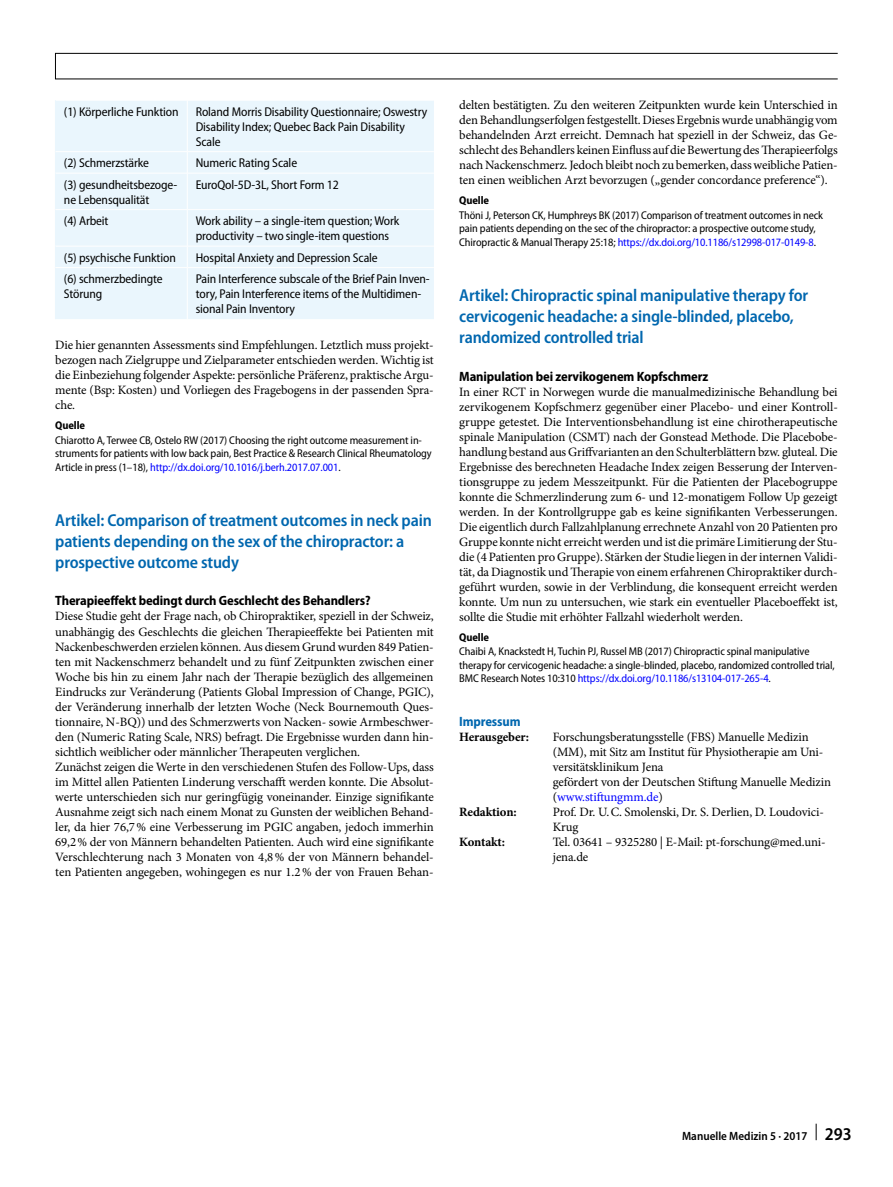
<style>
.page{position:relative;width:893px;height:1187px;background:#fff}
.page>*{position:absolute;margin:0;border:0;box-sizing:border-box;transform-origin:0 0}
.t1{font:600 semi-condensed 17.25px/21px "Myriad Pro";letter-spacing:-.01em;color:#0067af}
.t2{font:700 semi-condensed 13.5px "Myriad Pro";letter-spacing:-.01em;color:#000}
.t3{font:700 semi-condensed 13.5px "Myriad Pro";letter-spacing:-.01em;color:#0067af}
.t4{font:12.75px/15px "Minion Pro";letter-spacing:-.01em;color:#000}
.t5{font:semi-condensed 12.75px/15px "Myriad Pro";letter-spacing:-.01em;color:#000}
.t6{font:700 12.75px "Minion Pro";letter-spacing:-.015em;color:#000}
.t7{font:600 semi-condensed 12px "Myriad Pro";color:#000}
.t8{font:semi-condensed 11.25px/13.5px "Myriad Pro";letter-spacing:-.01em;color:#000}
.t9{font:700 semi-condensed 11.25px "Myriad Pro";letter-spacing:-.01em;color:#000}
.s1{color:#00f}
.s2{font-size:18px}
</style>
<div class="page">
<svg style="left:816px;top:1123px;width:1px;height:17px"></svg>
<div style="left:55px;top:53px;width:783px;height:26px;border:1px solid #000"></div>
<div style="left:56px;top:101px;width:378px;height:218px;background:#eaf6fd"></div>
<svg style="left:55px;top:152px;width:1px;height:21px"></svg>
<hr style="left:55px;top:173px;width:132px;height:1px;background:#fff">
<hr style="left:55px;top:173px;width:1px;height:36px;background:#eaf6fd">
<hr style="left:55px;top:209px;width:132px;height:1px;background:#fff">
<hr style="left:55px;top:210px;width:1px;height:36px;background:#eaf6fd">
<hr style="left:55px;top:246px;width:132px;height:1px;background:#fff">
<svg style="left:55px;top:246px;width:1px;height:21px"></svg>
<svg style="left:187px;top:152px;width:1px;height:21px"></svg>
<hr style="left:187px;top:173px;width:247px;height:1px;background:#fff">
<hr style="left:187px;top:173px;width:1px;height:36px;background:#fff">
<hr style="left:187px;top:209px;width:247px;height:1px;background:#fff">
<hr style="left:187px;top:210px;width:1px;height:36px;background:#fff">
<hr style="left:187px;top:246px;width:247px;height:1px;background:#fff">
<svg style="left:187px;top:247px;width:1px;height:20px"></svg>
<hr style="left:55px;top:267px;width:132px;height:1px;background:#fff">
<hr style="left:55px;top:268px;width:1px;height:51px;background:#eaf6fd">
<hr style="left:187px;top:267px;width:247px;height:1px;background:#fff">
<hr style="left:187px;top:268px;width:1px;height:51px;background:#fff">
<hr style="left:55px;top:151px;width:132px;height:1px;background:#fff">
<hr style="left:55px;top:100px;width:1px;height:51px;background:#eaf6fd">
<hr style="left:187px;top:100px;width:1px;height:51px;background:#fff">
<hr style="left:187px;top:151px;width:247px;height:1px;background:#fff">
<p class="t5" style="left:64px;top:104px;width:116px">(1) Körperliche Funktion</p>
<p class="t5" style="left:196px;top:104px;width:233px">Roland Morris Disability Questionnaire; Oswestry<br>Disability Index; Quebec Back Pain Disability<br>Scale</p>
<p class="t5" style="left:64px;top:156px;width:87px">(2) Schmerzstärke</p>
<p class="t5" style="left:196px;top:156px;width:103px">Numeric Rating Scale</p>
<p class="t5" style="left:64px;top:177px;width:115px">(3) gesundheitsbezoge&shy;ne Lebensqualität</p>
<p class="t5" style="left:196px;top:177px;width:145px">EuroQol-5D-3L, Short Form 12</p>
<p class="t5" style="left:64px;top:214px;width:46px">(4) Arbeit</p>
<p class="t5" style="left:196px;top:214px;width:205px">Work ability – a single-item question; Work productivity – two single-item questions</p>
<p class="t5" style="left:64px;top:250px;width:113px">(5) psychische Funktion</p>
<p class="t5" style="left:196px;top:250px;width:184px">Hospital Anxiety and Depression Scale</p>
<p class="t5" style="left:64px;top:271px;width:100px">(6) schmerzbedingte<br>Störung</p>
<p class="t5" style="left:196px;top:271px;width:235px">Pain Interference subscale of the Brief Pain Inven&shy;tory, Pain Interference items of the Multidimen&shy;sional Pain Inventory</p>
<p class="t4" style="left:55px;top:337px;width:380px;text-align:justify">Die hier genannten Assessments sind Empfehlungen. Letztlich muss projekt&shy;bezogen nach Zielgruppe und Zielparameter entschieden werden. Wichtig ist die Einbeziehung folgender Aspekte: persönliche Präferenz, praktische Argu&shy;mente (Bsp: Kosten) und Vorliegen des Fragebogens in der passenden Spra&shy;che.</p>
<p class="t9" style="left:55px;top:419px;width:31px">Quelle</p>
<p class="t8" style="left:55px;top:433px;width:378px">Chiarotto A, Terwee CB, Ostelo RW (2017) Choosing the right outcome measurement in&shy;struments for patients with low back pain, Best Practice &amp; Research Clinical Rheumatology<br>Article in press (1–18), <span class="s1">http://dx.doi.org/10.1016/j.berh.2017.07.001</span>.</p>
<h1 class="t1" style="left:55px;top:509px;width:378px">Artikel: Comparison of treatment outcomes in neck pain patients depending on the sex of the chiropractor: a prospective outcome study</h1>
<p class="t2" style="left:55px;top:593px;width:317px">Therapieeffekt bedingt durch Geschlecht des Behandlers?</p>
<p class="t4" style="left:55px;top:609px;width:380px">Diese Studie geht der Frage nach, ob Chiropraktiker, speziell in der Schweiz, unabhängig des Geschlechts die gleichen Therapieeffekte bei Patienten mit Nackenbeschwerden erzielen können. Aus diesem Grund wurden 849 Patien&shy;ten mit Nackenschmerz behandelt und zu fünf Zeitpunkten zwischen einer Woche bis hin zu einem Jahr nach der Therapie bezüglich des allgemeinen Eindrucks zur Veränderung (Patients Global Impression of Change, PGIC), der Veränderung innerhalb der letzten Woche (Neck Bournemouth Ques&shy;tionnaire, N-BQ)) und des Schmerzwerts von Nacken- sowie Armbeschwer&shy;den (Numeric Rating Scale, NRS) befragt. Die Ergebnisse wurden dann hin&shy;sichtlich weiblicher oder männlicher Therapeuten verglichen.<br>Zunächst zeigen die Werte in den verschiedenen Stufen des Follow-Ups, dass im Mittel allen Patienten Linderung verschafft werden konnte. Die Absolut&shy;werte unterschieden sich nur geringfügig voneinander. Einzige signifikante Ausnahme zeigt sich nach einem Monat zu Gunsten der weiblichen Behand&shy;ler, da hier 76,7% eine Verbesserung im PGIC angaben, jedoch immerhin 69,2% der von Männern behandelten Patienten. Auch wird eine signifikante Verschlechterung nach 3 Monaten von 4,8% der von Männern behandel&shy;ten Patienten angegeben, wohingegen es nur 1.2% der von Frauen Behan-</p>
<p class="t4" style="left:459px;top:98px;width:380px;text-align:justify">delten bestätigten. Zu den weiteren Zeitpunkten wurde kein Unterschied in den Behandlungserfolgen festgestellt. Dieses Ergebnis wurde unabhängig vom behandelnden Arzt erreicht. Demnach hat speziell in der Schweiz, das Ge&shy;schlecht des Behandlers keinen Einfluss auf die Bewertung des Therapieerfolgs nach Nackenschmerz. Jedoch bleibt noch zu bemerken, dass weibliche Patien&shy;ten einen weiblichen Arzt bevorzugen („gender concordance preference“).</p>
<p class="t9" style="left:459px;top:194px;width:31px">Quelle</p>
<p class="t8" style="left:459px;top:208px;width:365px">Thöni J, Peterson CK, Humphreys BK (2017) Comparison of treatment outcomes in neck pain patients depending on the sec of the chiropractor: a prospective outcome study,<br>Chiropractic &amp; Manual Therapy 25:18; <span class="s1">https://dx.doi.org/10.1186/s12998-017-0149-8</span>.</p>
<h1 class="t1" style="left:459px;top:285px;width:350px">Artikel: Chiropractic spinal manipulative therapy for cervicogenic headache: a single-blinded, placebo, randomized controlled trial</h1>
<p class="t2" style="left:459px;top:368px;width:251px">Manipulation bei zervikogenem Kopfschmerz</p>
<p class="t4" style="left:459px;top:384px;width:380px;text-align:justify">In einer RCT in Norwegen wurde die manualmedizinische Behandlung bei zervikogenem Kopfschmerz gegenüber einer Placebo- und einer Kontroll&shy;gruppe getestet. Die Interventionsbehandlung ist eine chirotherapeutische spinale Manipulation (CSMT) nach der Gonstead Methode. Die Placebobe&shy;handlung bestand aus Griffvarianten an den Schulterblättern bzw. gluteal. Die Ergebnisse des berechneten Headache Index zeigen Besserung der Interven&shy;tionsgruppe zu jedem Messzeitpunkt. Für die Patienten der Placebogruppe konnte die Schmerzlinderung zum 6- und 12-monatigem Follow Up gezeigt werden. In der Kontrollgruppe gab es keine signifikanten Verbesserungen.<br>Die eigentlich durch Fallzahlplanung errechnete Anzahl von 20 Patienten pro Gruppe konnte nicht erreicht werden und ist die primäre Limitierung der Stu&shy;die (4 Patienten pro Gruppe). Stärken der Studie liegen in der internen Validi&shy;tät, da Diagnostik und Therapie von einem erfahrenen Chiropraktiker durch&shy;geführt wurden, sowie in der Verblindung, die konsequent erreicht werden konnte. Um nun zu untersuchen, wie stark ein eventueller Placeboeffekt ist, sollte die Studie mit erhöhter Fallzahl wiederholt werden.</p>
<p class="t9" style="left:459px;top:630px;width:31px">Quelle</p>
<p class="t8" style="left:459px;top:645px;width:377px">Chaibi A, Knackstedt H, Tuchin PJ, Russel MB (2017) Chiropractic spinal manipulative therapy for cervicogenic headache: a single-blinded, placebo, randomized controlled trial,<br>BMC Research Notes 10:310 <span class="s1">https://dx.doi.org/10.1186/s13104-017-265-4</span>.</p>
<p class="t3" style="left:459px;top:713px;width:63px">Impressum</p>
<p class="t6" style="left:459px;top:727px;width:71px">Herausgeber:</p>
<p class="t4" style="left:553px;top:729px;width:280px">Forschungsberatungsstelle (FBS) Manuelle Medizin (MM), mit Sitz am Institut für Physiotherapie am Uni&shy;versitätsklinikum Jena<br>gefördert von der Deutschen Stiftung Manuelle Medizin (<span class="s1">www.stiftungmm.de</span>)</p>
<p class="t6" style="left:459px;top:802px;width:59px">Redaktion:</p>
<p class="t4" style="left:553px;top:804px;width:273px">Prof. Dr. U.C. Smolenski, Dr. S. Derlien, D. Loudovici-<br>Krug</p>
<p class="t6" style="left:459px;top:832px;width:47px">Kontakt:</p>
<p class="t4" style="left:553px;top:834px;width:274px">Tel. 03641 – 9325280 | E-Mail: pt-forschung@med.uni&shy;jena.de</p>
<p class="t7" style="left:682px;top:1129px;width:171px">Manuelle Medizin 5 · 2017 <span class="s2">293</span></p>
</div>
